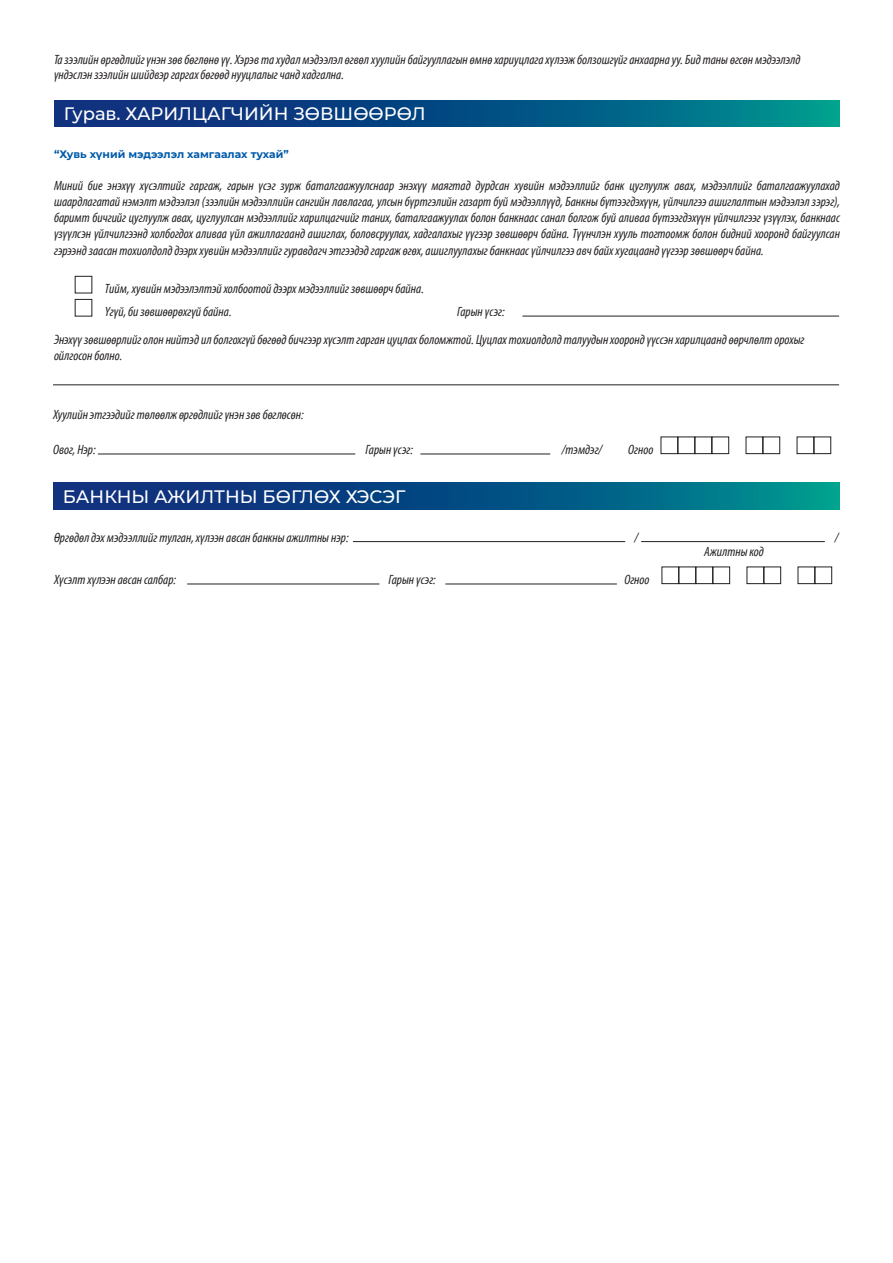
<style>
.page{position:relative;width:893px;height:1263px;background:#fff}
.page>*{position:absolute;margin:0;border:0;box-sizing:border-box;transform-origin:0 0}
.garchig{font:500 18px "Montserrat";color:#fff}
.undsen_text_9_pt{font:italic 13.5px/16.2px "GEEKS Myriad Pro Cond";color:#231f20}
.t1{font:700 10.8px "Montserrat";color:#015aaa}
</style>
<div class="page">
<svg style="left:53px;top:483px;width:786px;height:26px;background:#055384"></svg>
<div style="left:661px;top:437px;width:17px;height:17px;border:1px solid #231f20"></div>
<div style="left:695px;top:437px;width:17px;height:17px;border:1px solid #231f20"></div>
<div style="left:746px;top:437px;width:17px;height:17px;border:1px solid #231f20"></div>
<div style="left:797px;top:437px;width:17px;height:17px;border:1px solid #231f20"></div>
<div style="left:678px;top:437px;width:17px;height:17px;border:1px solid #231f20"></div>
<div style="left:712px;top:437px;width:17px;height:17px;border:1px solid #231f20"></div>
<div style="left:763px;top:437px;width:17px;height:17px;border:1px solid #231f20"></div>
<div style="left:814px;top:437px;width:17px;height:17px;border:1px solid #231f20"></div>
<hr style="left:98px;top:454px;width:257px;height:1px;background:#231f20">
<hr style="left:420px;top:454px;width:130px;height:1px;background:#231f20">
<div style="left:662px;top:567px;width:17px;height:17px;border:1px solid #231f20"></div>
<div style="left:696px;top:567px;width:17px;height:17px;border:1px solid #231f20"></div>
<div style="left:747px;top:567px;width:17px;height:17px;border:1px solid #231f20"></div>
<div style="left:798px;top:567px;width:17px;height:17px;border:1px solid #231f20"></div>
<div style="left:679px;top:567px;width:17px;height:17px;border:1px solid #231f20"></div>
<div style="left:713px;top:567px;width:17px;height:17px;border:1px solid #231f20"></div>
<div style="left:764px;top:567px;width:17px;height:17px;border:1px solid #231f20"></div>
<div style="left:815px;top:567px;width:17px;height:17px;border:1px solid #231f20"></div>
<hr style="left:187px;top:584px;width:192px;height:1px;background:#231f20">
<hr style="left:353px;top:541px;width:272px;height:1px;background:#231f20">
<hr style="left:641px;top:541px;width:184px;height:1px;background:#231f20">
<hr style="left:445px;top:584px;width:172px;height:1px;background:#231f20">
<svg style="left:54px;top:100px;width:786px;height:26px;background:#055384"></svg>
<div style="left:75px;top:276px;width:17px;height:17px;border:1px solid #231f20"></div>
<div style="left:75px;top:299px;width:17px;height:17px;border:1px solid #231f20"></div>
<hr style="left:522px;top:316px;width:317px;height:1px;background:#231f20">
<hr style="left:53px;top:385px;width:786px;height:1px;background:#231f20">
<p class="undsen_text_9_pt" style="left:54px;top:52px;width:748px;line-height:15px">Та зээлийн өргөдлийг үнэн зөв бөглөнө үү. Хэрэв та худал мэдээлэл өгвөл хуулийн байгууллагын өмнө хариуцлага хүлээж болзошгүйг анхаарна уу. Бид таны өгсөн мэдээлэлд үндэслэн зээлийн шийдвэр гаргах бөгөөд нууцлалыг чанд хадгална.</p>
<p class="garchig" style="left:64px;top:101px;width:363px">Гурав. ХАРИЛЦАГЧИЙН ЗӨВШӨӨРӨЛ</p>
<p class="t1" style="left:54px;top:147px;width:236px">“Хувь хүний мэдээлэл хамгаалах тухай”</p>
<p class="undsen_text_9_pt" style="left:54px;top:177px;width:787px;text-align:justify">Миний бие энэхүү хүсэлтийг гаргаж, гарын үсэг зурж баталгаажуулснаар энэхүү маягтад дурдсан хувийн мэдээллийг банк цуглуулж авах, мэдээллийг баталгаажуулахад шаардлагатай нэмэлт мэдээлэл (зээлийн мэдээллийн сангийн лавлагаа, улсын бүртгэлийн газарт буй мэдээллүүд, Банкны бүтээгдэхүүн, үйлчилгээ ашиглалтын мэдээлэл зэрэг), баримт бичгийг цуглуулж авах, цуглуулсан мэдээллийг харилцагчийг таних, баталгаажуулах болон банкнаас санал болгож буй аливаа бүтээгдэхүүн үйлчилгээг үзүүлэх, банкнаас үзүүлсэн үйлчилгээнд холбогдох аливаа үйл ажиллагаанд ашиглах, боловсруулах, хадгалахыг үүгээр зөвшөөрч байна. Түүнчлэн хууль тогтоомж болон бидний хооронд байгуулсан гэрээнд заасан тохиолдолд дээрх хувийн мэдээллийг гуравдагч этгээдэд гаргаж өгөх, ашиглуулахыг банкнаас үйлчилгээ авч байх хугацаанд үүгээр зөвшөөрч байна.</p>
<p class="undsen_text_9_pt" style="left:105px;top:280px;width:321px">Тийм, хувийн мэдээлэлтэй холбоотой дээрх мэдээллийг зөвшөөрч байна.</p>
<p class="undsen_text_9_pt" style="left:105px;top:304px;width:128px">Үгүй, би зөвшөөрөхгүй байна.</p>
<p class="undsen_text_9_pt" style="left:457px;top:304px;width:49px">Гарын үсэг:</p>
<p class="undsen_text_9_pt" style="left:54px;top:331px;width:752px">Энэхүү зөвшөөрлийг олон нийтэд ил болгохгүй бөгөөд бичгээр хүсэлт гарган цуцлах боломжтой. Цуцлах тохиолдолд талуудын хооронд үүссэн харилцаанд өөрчлөлт орохыг ойлгосон болно.</p>
<p class="undsen_text_9_pt" style="left:53px;top:407px;width:252px">Хуулийн этгээдийг төлөөлж өргөдлийг үнэн зөв бөглөсөн:</p>
<p class="undsen_text_9_pt" style="left:53px;top:441px;width:44px">Овог, Нэр:</p>
<p class="undsen_text_9_pt" style="left:366px;top:441px;width:49px">Гарын үсэг:</p>
<p class="undsen_text_9_pt" style="left:562px;top:441px;width:42px">/тэмдэг/</p>
<p class="undsen_text_9_pt" style="left:628px;top:441px;width:27px">Огноо</p>
<p class="garchig" style="left:63px;top:484px;width:344px">БАНКНЫ АЖИЛТНЫ БӨГЛӨХ ХЭСЭГ</p>
<p class="undsen_text_9_pt" style="left:54px;top:529px;width:296px">Өргөдөл дэх мэдээллийг тулган, хүлээн авсан банкны ажилтны нэр:</p>
<p class="undsen_text_9_pt" style="left:634px;top:529px;width:5px">/</p>
<p class="undsen_text_9_pt" style="left:835px;top:529px;width:5px">/</p>
<p class="undsen_text_9_pt" style="left:704px;top:543px;width:61px">Ажилтны код</p>
<p class="undsen_text_9_pt" style="left:54px;top:571px;width:124px">Хүсэлт хүлээн авсан салбар:</p>
<p class="undsen_text_9_pt" style="left:388px;top:571px;width:49px">Гарын үсэг:</p>
<p class="undsen_text_9_pt" style="left:624px;top:571px;width:27px">Огноо</p>
</div>
